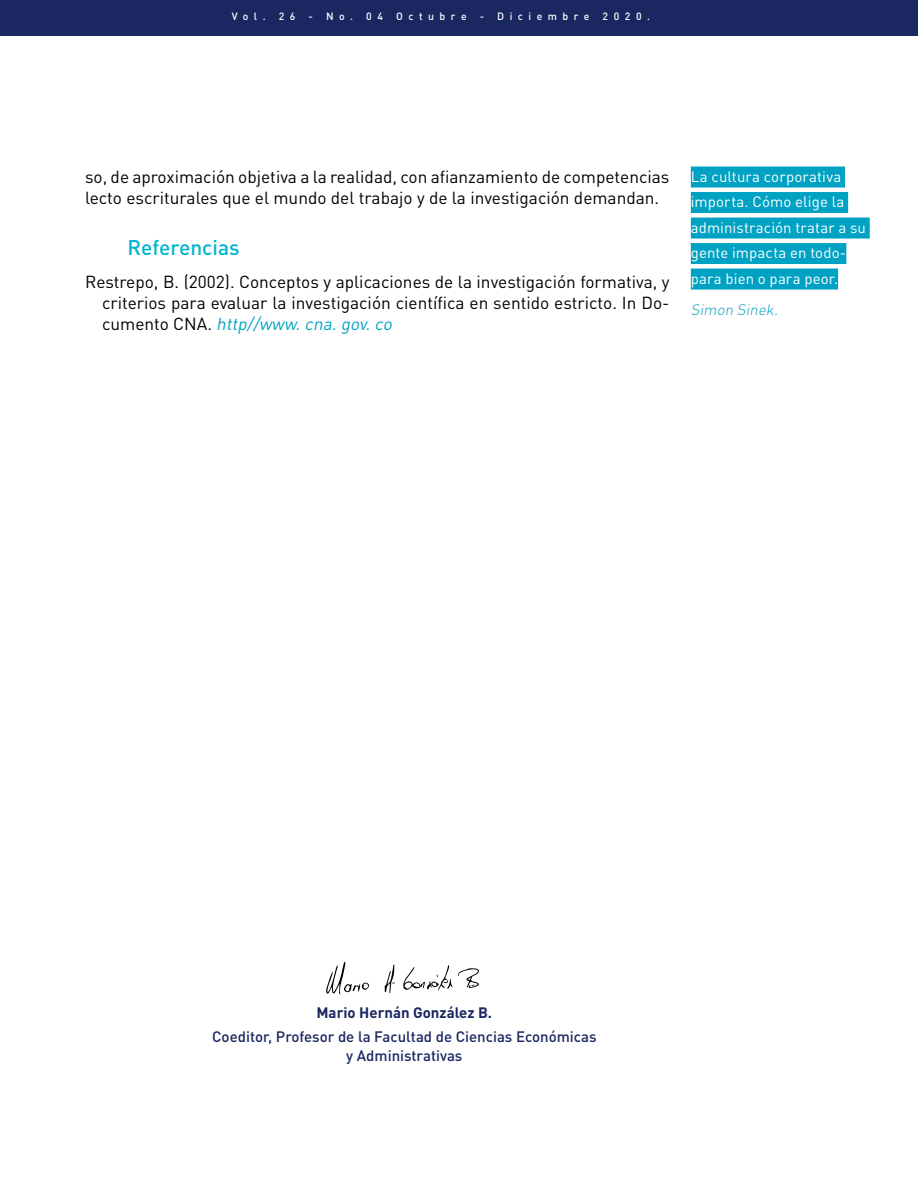
<style>
.page{position:relative;width:918px;height:1188px;background:#fff}
.page>*{position:absolute;margin:0;border:0;box-sizing:border-box;transform-origin:0 0}
.t1{font:500 21px "DIN Pro";color:#00b5d0}
.t2{font:17.25px/20.7px "DIN Pro";color:#000}
.t3{font:15px/25.5px "DIN Pro";letter-spacing:.005em;color:#fff}
.t4{font:500 15px/19.5px "DIN Pro";color:#1a2760;text-align:center}
.t5{font:700 15px "DIN Pro";color:#1a2760}
.t6{font:italic 300 15px "DIN Pro";color:#00a2c4}
.t7{font:500 10.5px "DIN Pro";letter-spacing:.525em;color:#fff}
.s1{font-style:italic;color:#00a2c4}
</style>
<div class="page">
<div style="left:0;top:0;width:918px;height:36px;background:#1a2760"></div>
<div style="left:691px;top:167px;width:154px;height:21px;background:#00a2c4"></div>
<div style="left:691px;top:192px;width:157px;height:21px;background:#00a2c4"></div>
<div style="left:691px;top:218px;width:179px;height:21px;background:#00a2c4"></div>
<div style="left:691px;top:243px;width:155px;height:21px;background:#00a2c4"></div>
<div style="left:691px;top:269px;width:147px;height:21px;background:#00a2c4"></div>
<svg style="left:326px;top:962px;width:43px;height:32px"></svg>
<svg style="left:403px;top:965px;width:76px;height:26px"></svg>
<svg style="left:385px;top:965px;width:10px;height:28px"></svg>
<p class="t7" style="left:232px;top:9px;width:420px">Vol. 26 - No. 04 Octubre - Diciembre 2020.</p>
<p class="t2" style="left:85px;top:166px;width:586px">so, de aproximación objetiva a la realidad, con afianzamiento de competencias lecto escriturales que el mundo del trabajo y de la investigación demandan.</p>
<p class="t1" style="left:128px;top:233px;width:114px">Referencias</p>
<p class="t2" style="left:102px;top:271px;width:569px;text-align:justify;text-indent:-17px">Restrepo, B. (2002). Conceptos y aplicaciones de la investigación formativa, y criterios para evaluar la investigación científica en sentido estricto. In Do&shy;c u m e n t o C N A . <span class="s1">http//www.cna.gov.co</span></p>
<p class="t3" style="left:691px;top:163px;width:177px">La cultura corporativa importa. Cómo elige la administración tratar a su gente impacta en todo&shy;para bien o para peor.</p>
<p class="t6" style="left:691px;top:299px;width:92px">Simon Sinek.</p>
<p class="t5" style="left:316px;top:1002px;width:177px">Mario Hernán González B.</p>
<p class="t4" style="left:212px;top:1026px;width:386px">Coeditor, Profesor de la Facultad de Ciencias Económicas y Administrativas</p>
</div>
